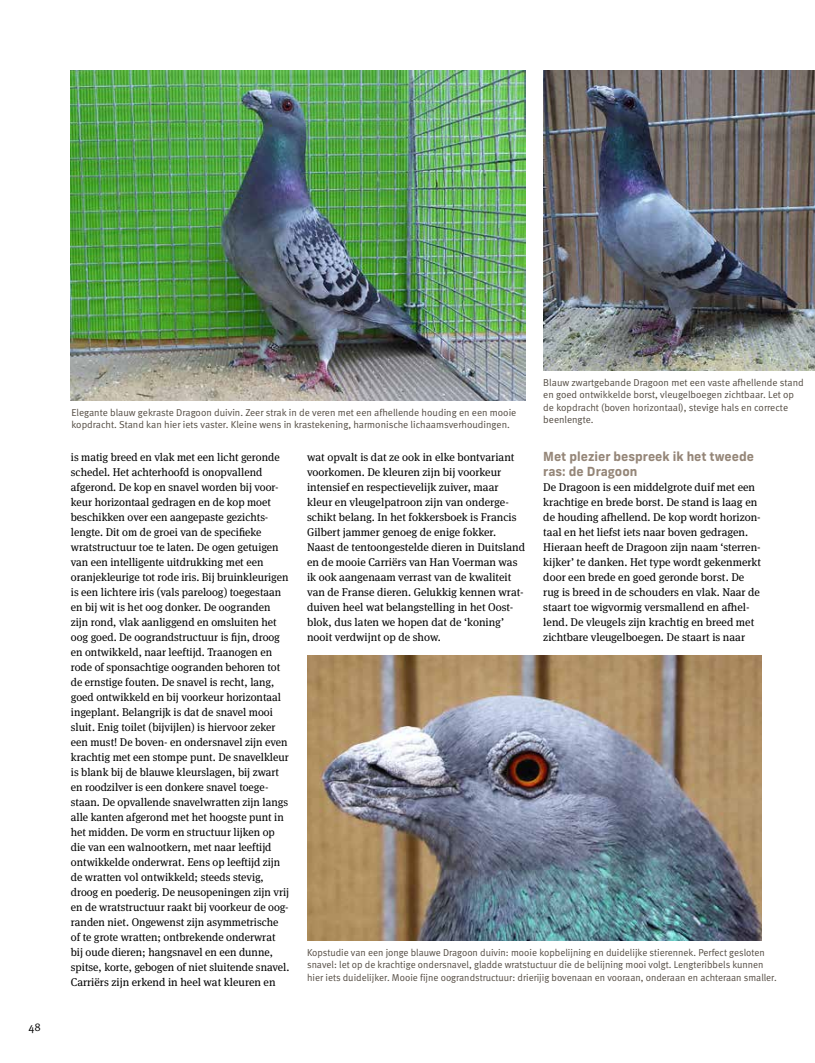
<style>
.page{position:relative;width:815px;height:1063px;background:#fff}
.page>*{position:absolute;margin:0;border:0;box-sizing:border-box;transform-origin:0 0}
.t1{font:700 12.5px/15px "Frank New";color:#958678}
.t2{font:11.25px/15px "Meta Serif OT";color:#000}
.t3{font:11.25px "Meta Normal";color:#000}
.t4{font:10px/12.5px "Meta Normal";color:#544c43}
</style>
<div class="page">
<img style="left:71px;top:71px;width:455px;height:330px">
<img style="left:543px;top:71px;width:272px;height:300px">
<img style="left:307px;top:656px;width:455px;height:285px">
<p class="t3" style="left:28px;top:1020px;width:14px">48</p>
<p class="t4" style="left:71px;top:406px;width:446px">Elegante blauw gekraste Dragoon duivin. Zeer strak in de veren met een afhellende houding en een mooie kopdracht. Stand kan hier iets vaster. Kleine wens in krastekening, harmonische lichaamsverhoudingen.</p>
<p class="t4" style="left:543px;top:376px;width:262px">Blauw zwartgebande Dragoon met een vaste afhellende stand en goed ontwikkelde borst, vleugelboegen zichtbaar. Let op de kopdracht (boven horizontaal), stevige hals en correcte beenlengte.</p>
<p class="t2" style="left:71px;top:450px;width:220px">is matig breed en vlak met een licht geronde schedel. Het achterhoofd is onopvallend afgerond. De kop en snavel worden bij voor&shy;keur horizontaal gedragen en de kop moet beschikken over een aangepaste gezichts&shy;lengte. Dit om de groei van de specifieke wratstructuur toe te laten. De ogen getuigen van een intelligente uitdrukking met een oranjekleurige tot rode iris. Bij bruinkleurigen is een lichtere iris (vals pareloog) toegestaan en bij wit is het oog donker. De oogranden zijn rond, vlak aanliggend en omsluiten het oog goed. De oograndstructuur is fijn, droog en ontwikkeld, naar leeftijd. Traanogen en rode of sponsachtige oogranden behoren tot de ernstige fouten. De snavel is recht, lang, goed ontwikkeld en bij voorkeur horizontaal ingeplant. Belangrijk is dat de snavel mooi sluit. Enig toilet (bijvijlen) is hiervoor zeker een must! De boven- en ondersnavel zijn even krachtig met een stompe punt. De snavelkleur is blank bij de blauwe kleurslagen, bij zwart en roodzilver is een donkere snavel toege&shy;staan. De opvallende snavelwratten zijn langs alle kanten afgerond met het hoogste punt in het midden. De vorm en structuur lijken op die van een walnootkern, met naar leeftijd ontwikkelde onderwrat. Eens op leeftijd zijn de wratten vol ontwikkeld; steeds stevig, droog en poederig. De neusopeningen zijn vrij en de wratstructuur raakt bij voorkeur de oog&shy;randen niet. Ongewenst zijn asymmetrische of te grote wratten; ontbrekende onderwrat bij oude dieren; hangsnavel en een dunne, spitse, korte, gebogen of niet sluitende snavel.<br>Carriërs zijn erkend in heel wat kleuren en</p>
<p class="t2" style="left:307px;top:450px;width:220px">wat opvalt is dat ze ook in elke bontvariant voorkomen. De kleuren zijn bij voorkeur intensief en respectievelijk zuiver, maar kleur en vleugelpatroon zijn van onderge&shy;schikt belang. In het fokkersboek is Francis Gilbert jammer genoeg de enige fokker.<br>Naast de tentoongestelde dieren in Duitsland en de mooie Carriërs van Han Voerman was ik ook aangenaam verrast van de kwaliteit van de Franse dieren. Gelukkig kennen wrat&shy;duiven heel wat belangstelling in het Oost&shy;blok, dus laten we hopen dat de ‘koning’ nooit verdwijnt op de show.</p>
<p class="t1" style="left:543px;top:449px;width:212px">Met plezier bespreek ik het tweede ras: de Dragoon</p>
<p class="t2" style="left:543px;top:480px;width:219px">De Dragoon is een middelgrote duif met een krachtige en brede borst. De stand is laag en de houding afhellend. De kop wordt horizon&shy;taal en het liefst iets naar boven gedragen.<br>Hieraan heeft de Dragoon zijn naam ‘sterren&shy;kijker’ te danken. Het type wordt gekenmerkt door een brede en goed geronde borst. De rug is breed in de schouders en vlak. Naar de staart toe wigvormig versmallend en afhel&shy;lend. De vleugels zijn krachtig en breed met zichtbare vleugelboegen. De staart is naar</p>
<p class="t4" style="left:307px;top:946px;width:471px">Kopstudie van een jonge blauwe Dragoon duivin: mooie kopbelijning en duidelijke stierennek. Perfect gesloten snavel: let op de krachtige ondersnavel, gladde wratstuctuur die de belijning mooi volgt. Lengteribbels kunnen hier iets duidelijker. Mooie fijne oograndstructuur: drierijig bovenaan en vooraan, onderaan en achteraan smaller.</p>
</div>
